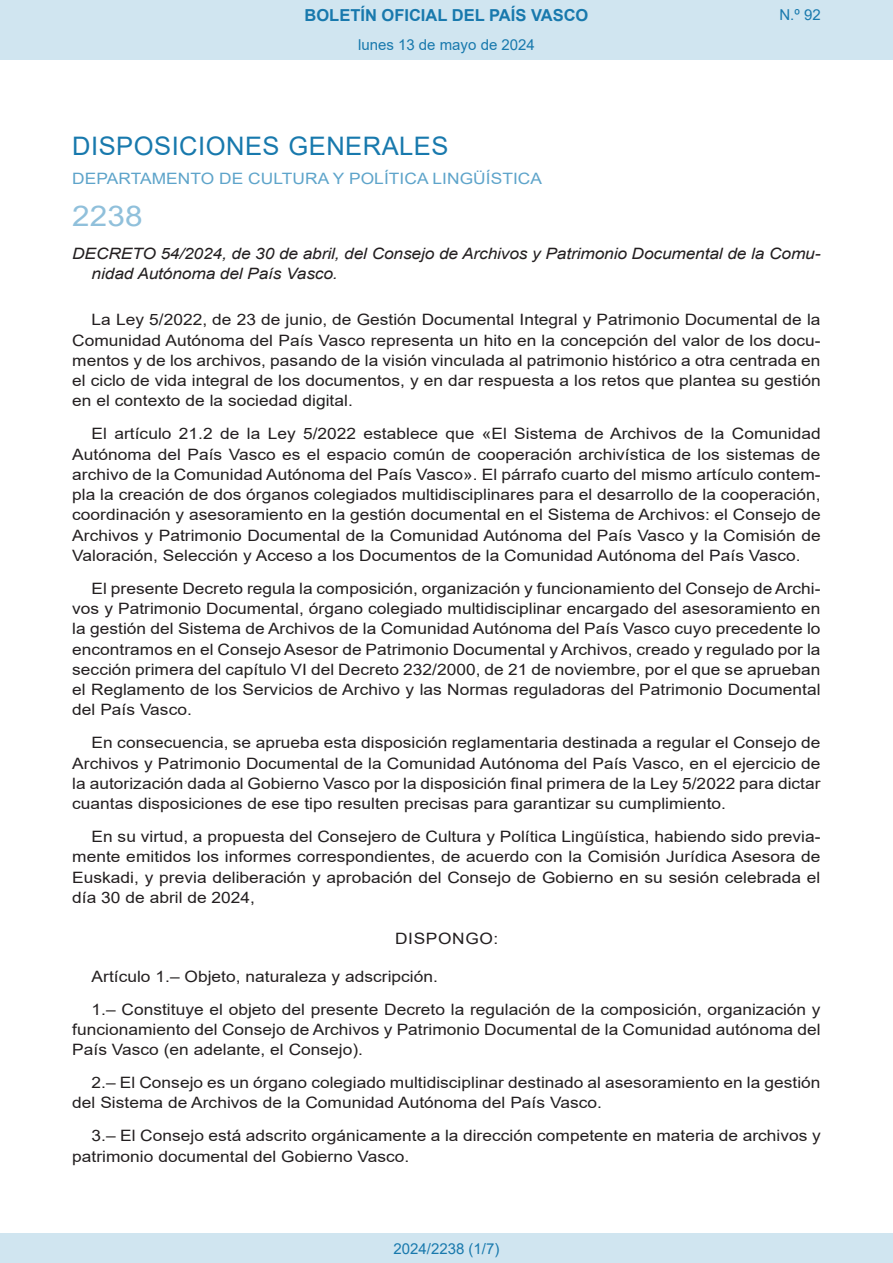
<style>
.page{position:relative;width:893px;height:1263px;background:#fff}
.page>*{position:absolute;margin:0;border:0;box-sizing:border-box;transform-origin:0 0}
.BOPVOrden{font:28.5px "Arial";color:#90c0db;scale:1.11 1}
.BOPVSeccion{font:25.5px "Arial";letter-spacing:.02em;color:#1879ad}
.t1{font:700 16.5px "Arial";color:#1879ad}
.BOPVDetalle{font:15.6px/20.2px "Arial";color:#231f20;text-align:justify;scale:1.11 1}
.BOPVTitulo{font:italic 15.6px/20.2px "Arial";letter-spacing:-.01em;color:#231f20;scale:1.11 1}
.BOPVOrganismo{font:15.6px "Arial";letter-spacing:.005em;color:#5ea4ca;scale:1.11 1}
.BOPVClave{font:15.6px "Arial";letter-spacing:.035em;color:#231f20;scale:1.11 1}
.Paginacion_Centro{font:15px "Arial";color:#1879ad}
</style>
<div class="page">
<div style="left:0;top:0;width:893px;height:60px;background:#d0e5f0"></div>
<div style="left:0;top:1233px;width:893px;height:30px;background:#d0e5f0"></div>
<p class="t1" style="left:305px;top:3px;width:285px">BOLETÍN OFICIAL DEL PAÍS VASCO</p>
<p class="Paginacion_Centro" style="left:358px;top:35px;width:178px">lunes 13 de mayo de 2024</p>
<p class="Paginacion_Centro" style="left:779px;top:5px;width:43px">N.º 92</p>
<p class="BOPVSeccion" style="left:72px;top:128px;width:378px">DISPOSICIONES GENERALES</p>
<p class="BOPVOrganismo" style="left:72px;top:168px;width:425px">DEPARTAMENTO DE CULTURA Y POLÍTICA LINGÜÍSTICA</p>
<p class="BOPVOrden" style="left:72px;top:197px;width:65px">2238</p>
<p class="BOPVTitulo" style="left:92px;top:244px;width:658px;text-indent:-19px">DECRETO 54/2024, de 30 de abril, del Consejo de Archivos y Patrimonio Documental de la Comu&shy;nidad Autónoma del País Vasco.</p>
<p class="BOPVDetalle" style="left:72px;top:310px;width:676px;text-indent:19px">La Ley 5/2022, de 23 de junio, de Gestión Documental Integral y Patrimonio Documental de la Comunidad Autónoma del País Vasco representa un hito en la concepción del valor de los docu&shy;mentos y de los archivos, pasando de la visión vinculada al patrimonio histórico a otra centrada en el ciclo de vida integral de los documentos, y en dar respuesta a los retos que plantea su gestión en el contexto de la sociedad digital.</p>
<p class="BOPVDetalle" style="left:72px;top:424px;width:676px;text-indent:19px">El artículo 21.2 de la Ley 5/2022 establece que «El Sistema de Archivos de la Comunidad Autónoma del País Vasco es el espacio común de cooperación archivística de los sistemas de archivo de la Comunidad Autónoma del País Vasco». El párrafo cuarto del mismo artículo contem&shy;pla la creación de dos órganos colegiados multidisciplinares para el desarrollo de la cooperación, coordinación y asesoramiento en la gestión documental en el Sistema de Archivos: el Consejo de Archivos y Patrimonio Documental de la Comunidad Autónoma del País Vasco y la Comisión de Valoración, Selección y Acceso a los Documentos de la Comunidad Autónoma del País Vasco.</p>
<p class="BOPVDetalle" style="left:72px;top:578px;width:676px;text-indent:19px">El presente Decreto regula la composición, organización y funcionamiento del Consejo de Archi&shy;vos y Patrimonio Documental, órgano colegiado multidisciplinar encargado del asesoramiento en la gestión del Sistema de Archivos de la Comunidad Autónoma del País Vasco cuyo precedente lo encontramos en el Consejo Asesor de Patrimonio Documental y Archivos, creado y regulado por la sección primera del capítulo VI del Decreto 232/2000, de 21 de noviembre, por el que se aprueban el Reglamento de los Servicios de Archivo y las Normas reguladoras del Patrimonio Documental del País Vasco.</p>
<p class="BOPVDetalle" style="left:72px;top:733px;width:676px;text-indent:19px">En consecuencia, se aprueba esta disposición reglamentaria destinada a regular el Consejo de Archivos y Patrimonio Documental de la Comunidad Autónoma del País Vasco, en el ejercicio de la autorización dada al Gobierno Vasco por la disposición final primera de la Ley 5/2022 para dictar cuantas disposiciones de ese tipo resulten precisas para garantizar su cumplimiento.</p>
<p class="BOPVDetalle" style="left:72px;top:826px;width:676px;text-indent:19px">En su virtud, a propuesta del Consejero de Cultura y Política Lingüística, habiendo sido previa&shy;mente emitidos los informes correspondientes, de acuerdo con la Comisión Jurídica Asesora de Euskadi, y previa deliberación y aprobación del Consejo de Gobierno en su sesión celebrada el día 30 de abril de 2024,</p>
<p class="BOPVClave" style="left:395px;top:928px;width:94px">DISPONGO:</p>
<p class="BOPVDetalle" style="left:92px;top:966px;width:313px">Artículo 1.– Objeto, naturaleza y adscripción.</p>
<p class="BOPVDetalle" style="left:72px;top:999px;width:676px;text-indent:19px">1.– Constituye el objeto del presente Decreto la regulación de la composición, organización y funcionamiento del Consejo de Archivos y Patrimonio Documental de la Comunidad autónoma del País Vasco (en adelante, el Consejo).</p>
<p class="BOPVDetalle" style="left:72px;top:1072px;width:676px;text-indent:19px">2.– El Consejo es un órgano colegiado multidisciplinar destinado al asesoramiento en la gestión del Sistema de Archivos de la Comunidad Autónoma del País Vasco.</p>
<p class="BOPVDetalle" style="left:72px;top:1125px;width:676px;text-indent:19px">3.– El Consejo está adscrito orgánicamente a la dirección competente en materia de archivos y patrimonio documental del Gobierno Vasco.</p>
<p class="Paginacion_Centro" style="left:393px;top:1238px;width:107px">2024/2238 (1/7)</p>
</div>
